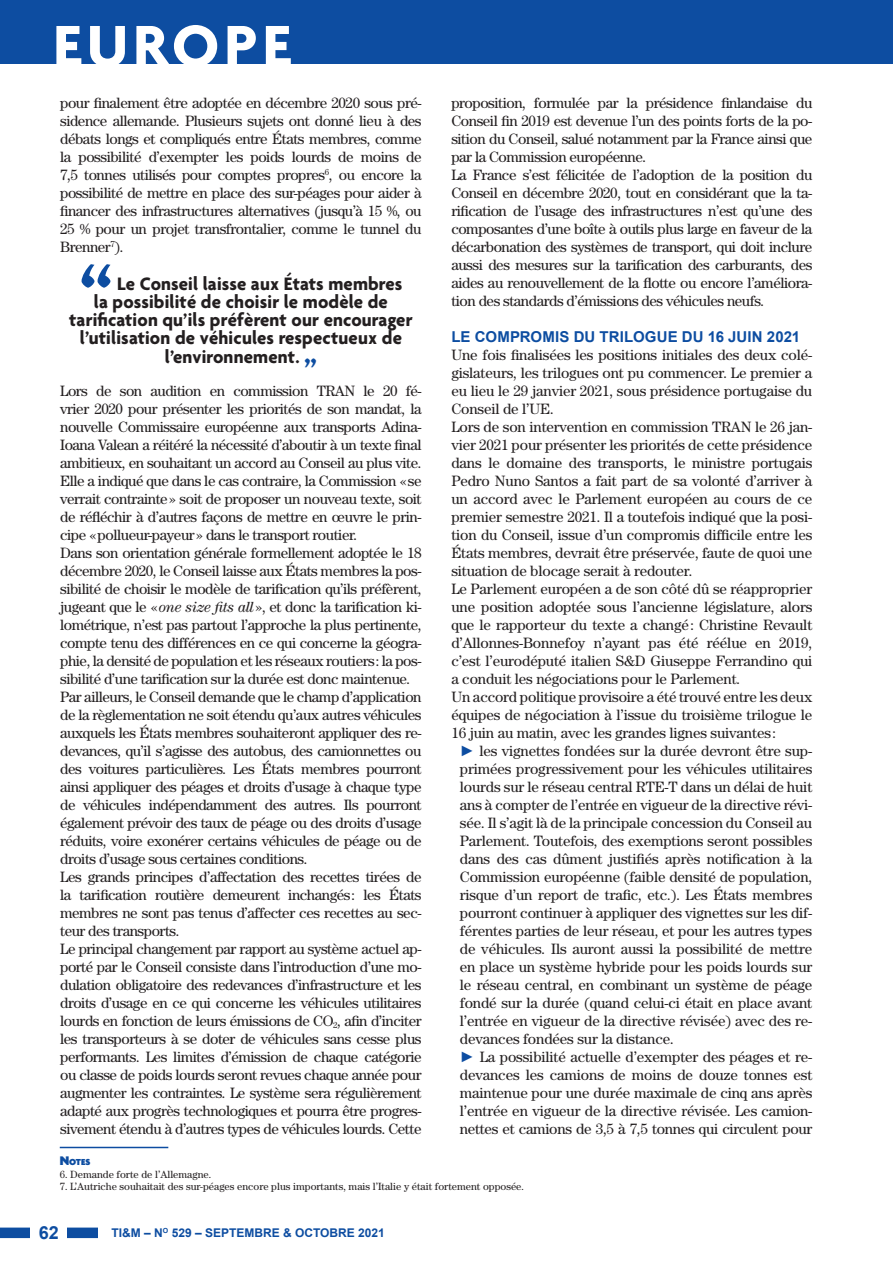
<style>
.page{position:relative;width:893px;height:1263px;background:#fff}
.page>*{position:absolute;margin:0;border:0;box-sizing:border-box;transform-origin:0 0}
.t1{font:700 78px "Agenda";color:#0d4da1}
.t2{font:700 63px "Agenda";letter-spacing:.08em;color:#fff}
.t3{font:700 30px "Agenda";color:#0d4da1}
.t4{font:700 19.5px "Agenda";letter-spacing:.01em;color:#231f20}
.t5{font:700 18px "Arial";color:#0d4da1}
.t6{font:15px/18px "Century Std";letter-spacing:-.03em;color:#231f20}
.t7{font:15px "Century Std";letter-spacing:-.01em;color:#231f20}
.t8{font:700 15px "Arial";letter-spacing:.005em;color:#0d4da1}
.t9{font:700 12px "Arial";color:#0d4da1}
.t10{font:10.5px "Century Std";color:#231f20}
.t11{font:900 9.45px "Agenda";color:#0d4da1}
.s1{font-style:italic}
.s2{font-family:"Arial";color:#0d4da1}
.s3{font-size:13.5px}
</style>
<div class="page">
<div style="left:0;top:0;width:893px;height:64px;background:#0d4da1"></div>
<div style="left:0;top:1227px;width:276px;height:11px;background:#0d4da1"></div>
<div style="left:31px;top:1216px;width:36px;height:34px;background:#fff"></div>
<div style="left:99px;top:1216px;width:305px;height:34px;background:#fff"></div>
<hr style="left:60px;top:1147px;width:108px;height:1px;background:#0d4da1">
<h2 class="t2" style="left:53px;top:12px;width:240px">EUROPE</h2>
<p class="t6" style="left:60px;top:94px;width:363px;text-align:justify">pour finalement être adoptée en décembre 2020 sous pré&shy;sidence allemande. Plusieurs sujets ont donné lieu à des débats longs et compliqués entre États membres, comme la possibilité d’exempter les poids lourds de moins de 7,5 tonnes utilisés pour comptes propres<sup>6</sup>, ou encore la possibilité de mettre en place des sur-péages pour aider à financer des infrastructures alternatives (jusqu’à 15 %, ou 25 % pour un projet transfrontalier, comme le tunnel du Brenner<sup>7</sup>).</p>
<h1 class="t1" style="left:79px;top:248px;width:35px">“</h1>
<h3 class="t4" style="left:117px;top:273px;width:287px">Le Conseil laisse aux États membres</h3>
<h3 class="t4" style="left:94px;top:291px;width:295px">la possibilité de choisir le modèle de</h3>
<h3 class="t4" style="left:69px;top:309px;width:345px">tarification qu’ils préfèrent our encourager</h3>
<h3 class="t4" style="left:80px;top:327px;width:324px">l’utilisation de véhicules respectueux de</h3>
<h3 class="t4" style="left:165px;top:347px;width:136px">l’environnement.</h3>
<h3 class="t3" style="left:304px;top:353px;width:14px">”</h3>
<p class="t6" style="left:60px;top:382px;width:363px">Lors de son audition en commission TRAN le 20 fé&shy;vrier 2020 pour présenter les priorités de son mandat, la nouvelle Commissaire européenne aux transports Adina-Ioana Valean a réitéré la nécessité d’aboutir à un texte final ambitieux, en souhaitant un accord au Conseil au plus vite.<br>Elle a indiqué que dans le cas contraire, la Commission «se verrait contrainte» soit de proposer un nouveau texte, soit de réfléchir à d’autres façons de mettre en œuvre le prin&shy;cipe «pollueur-payeur» dans le transport routier.<br>Dans son orientation générale formellement adoptée le 18 décembre 2020, le Conseil laisse aux États membres la pos&shy;sibilité de choisir le modèle de tarification qu’ils préfèrent, jugeant que le «<span class="s1">one size fits all</span>», et donc la tarification ki&shy;lométrique, n’est pas partout l’approche la plus pertinente, compte tenu des différences en ce qui concerne la géogra&shy;phie, la densité de population et les réseaux routiers: la pos&shy;sibilité d’une tarification sur la durée est donc maintenue.<br>Par ailleurs, le Conseil demande que le champ d’application de la règlementation ne soit étendu qu’aux autres véhicules auxquels les États membres souhaiteront appliquer des re&shy;devances, qu’il s’agisse des autobus, des camionnettes ou des voitures particulières. Les États membres pourront ainsi appliquer des péages et droits d’usage à chaque type de véhicules indépendamment des autres. Ils pourront également prévoir des taux de péage ou des droits d’usage réduits, voire exonérer certains véhicules de péage ou de droits d’usage sous certaines conditions.<br>Les grands principes d’affectation des recettes tirées de la tarification routière demeurent inchangés: les États membres ne sont pas tenus d’affecter ces recettes au sec&shy;teur des transports.<br>Le principal changement par rapport au système actuel ap&shy;porté par le Conseil consiste dans l’introduction d’une mo&shy;dulation obligatoire des redevances d’infrastructure et les droits d’usage en ce qui concerne les véhicules utilitaires lourds en fonction de leurs émissions de CO<sub>2</sub>, afin d’inciter les transporteurs à se doter de véhicules sans cesse plus performants. Les limites d’émission de chaque catégorie ou classe de poids lourds seront revues chaque année pour augmenter les contraintes. Le système sera régulièrement adapté aux progrès technologiques et pourra être progres&shy;sivement étendu à d’autres types de véhicules lourds. Cette</p>
<p class="t6" style="left:451px;top:94px;width:362px">proposition, formulée par la présidence finlandaise du Conseil fin 2019 est devenue l’un des points forts de la po&shy;sition du Conseil, salué notamment par la France ainsi que par la Commission européenne.<br>La France s’est félicitée de l’adoption de la position du Conseil en décembre 2020, tout en considérant que la ta&shy;rification de l’usage des infrastructures n’est qu’une des composantes d’une boîte à outils plus large en faveur de la décarbonation des systèmes de transport, qui doit inclure aussi des mesures sur la tarification des carburants, des aides au renouvellement de la flotte ou encore l’améliora&shy;tion des standards d’émissions des véhicules neufs.</p>
<p class="t8" style="left:451px;top:327px;width:350px">LE COMPROMIS DU TRILOGUE DU 16 JUIN 2021</p>
<p class="t7" style="left:451px;top:346px;width:362px">Une fois finalisées les positions initiales des deux colé-</p>
<p class="t7" style="left:451px;top:364px;width:362px">gislateurs, les trilogues ont pu commencer. Le premier a</p>
<p class="t7" style="left:451px;top:382px;width:362px">eu lieu le 29 janvier 2021, sous présidence portugaise du</p>
<p class="t7" style="left:451px;top:400px;width:104px">Conseil de l’UE.</p>
<p class="t7" style="left:451px;top:418px;width:362px">Lors de son intervention en commission TRAN le 26 jan-</p>
<p class="t7" style="left:451px;top:436px;width:362px">vier 2021 pour présenter les priorités de cette présidence</p>
<p class="t7" style="left:451px;top:454px;width:362px">dans le domaine des transports, le ministre portugais</p>
<p class="t7" style="left:451px;top:472px;width:362px">Pedro Nuno Santos a fait part de sa volonté d’arriver à</p>
<p class="t7" style="left:451px;top:490px;width:362px">un accord avec le Parlement européen au cours de ce</p>
<p class="t7" style="left:451px;top:508px;width:362px">premier semestre 2021. Il a toutefois indiqué que la posi-</p>
<p class="t7" style="left:451px;top:526px;width:362px">tion du Conseil, issue d’un compromis difficile entre les</p>
<p class="t7" style="left:451px;top:544px;width:362px">États membres, devrait être préservée, faute de quoi une</p>
<p class="t7" style="left:451px;top:562px;width:243px">situation de blocage serait à redouter.</p>
<p class="t7" style="left:451px;top:580px;width:362px">Le Parlement européen a de son côté dû se réapproprier</p>
<p class="t7" style="left:451px;top:598px;width:362px">une position adoptée sous l’ancienne législature, alors</p>
<p class="t7" style="left:451px;top:616px;width:362px">que le rapporteur du texte a changé: Christine Revault</p>
<p class="t7" style="left:451px;top:634px;width:362px">d’Allonnes-Bonnefoy n’ayant pas été réélue en 2019,</p>
<p class="t7" style="left:451px;top:652px;width:362px">c’est l’eurodéputé italien S&amp;D Giuseppe Ferrandino qui</p>
<p class="t7" style="left:451px;top:670px;width:290px">a conduit les négociations pour le Parlement.</p>
<p class="t7" style="left:451px;top:688px;width:362px">Un accord politique provisoire a été trouvé entre les deux</p>
<p class="t7" style="left:451px;top:706px;width:362px">équipes de négociation à l’issue du troisième trilogue le</p>
<p class="t7" style="left:451px;top:724px;width:326px">16 juin au matin, avec les grandes lignes suivantes:</p>
<p class="t7" style="left:460px;top:742px;width:354px"><span class="s2">►</span> les vignettes fondées sur la durée devront être sup-</p>
<p class="t7" style="left:460px;top:760px;width:354px">primées progressivement pour les véhicules utilitaires</p>
<p class="t7" style="left:460px;top:778px;width:354px">lourds sur le réseau central RTE-T dans un délai de huit</p>
<p class="t7" style="left:460px;top:796px;width:354px">ans à compter de l’entrée en vigueur de la directive révi-</p>
<p class="t7" style="left:460px;top:814px;width:354px">sée. Il s’agit là de la principale concession du Conseil au</p>
<p class="t7" style="left:460px;top:832px;width:354px">Parlement. Toutefois, des exemptions seront possibles</p>
<p class="t7" style="left:460px;top:850px;width:354px">dans des cas dûment justifiés après notification à la</p>
<p class="t7" style="left:460px;top:868px;width:354px">Commission européenne (faible densité de population,</p>
<p class="t7" style="left:460px;top:886px;width:354px">risque d’un report de trafic, etc.). Les États membres</p>
<p class="t7" style="left:460px;top:904px;width:354px">pourront continuer à appliquer des vignettes sur les dif-</p>
<p class="t7" style="left:460px;top:922px;width:354px">férentes parties de leur réseau, et pour les autres types</p>
<p class="t7" style="left:460px;top:940px;width:354px">de véhicules. Ils auront aussi la possibilité de mettre</p>
<p class="t7" style="left:460px;top:958px;width:354px">en place un système hybride pour les poids lourds sur</p>
<p class="t7" style="left:460px;top:976px;width:354px">le réseau central, en combinant un système de péage</p>
<p class="t7" style="left:460px;top:994px;width:354px">fondé sur la durée (quand celui-ci était en place avant</p>
<p class="t7" style="left:460px;top:1012px;width:354px">l’entrée en vigueur de la directive révisée) avec des re-</p>
<p class="t7" style="left:460px;top:1030px;width:215px">devances fondées sur la distance.</p>
<p class="t7" style="left:460px;top:1048px;width:354px"><span class="s2">►</span> La possibilité actuelle d’exempter des péages et re-</p>
<p class="t7" style="left:460px;top:1066px;width:354px">devances les camions de moins de douze tonnes est</p>
<p class="t7" style="left:460px;top:1084px;width:354px">maintenue pour une durée maximale de cinq ans après</p>
<p class="t7" style="left:460px;top:1102px;width:354px">l’entrée en vigueur de la directive révisée. Les camion-</p>
<p class="t6" style="left:460px;top:1120px;width:354px">nettes et camions de 3,5 à 7,5 tonnes qui circulent pour</p>
<p class="t11" style="left:60px;top:1157px;width:32px"><span class="s3">N</span>OTES</p>
<p class="t10" style="left:60px;top:1168px;width:153px">6. Demande forte de l’Allemagne.</p>
<p class="t10" style="left:60px;top:1180px;width:466px">7. L’Autriche souhaitait des sur-péages encore plus importants, mais l’Italie y était fortement opposée.</p>
<p class="t5" style="left:39px;top:1221px;width:22px">62</p>
<p class="t9" style="left:112px;top:1225px;width:275px">TI&amp;M – N<sup>O</sup> 529 – SEPTEMBRE &amp; OCTOBRE 2021</p>
</div>
